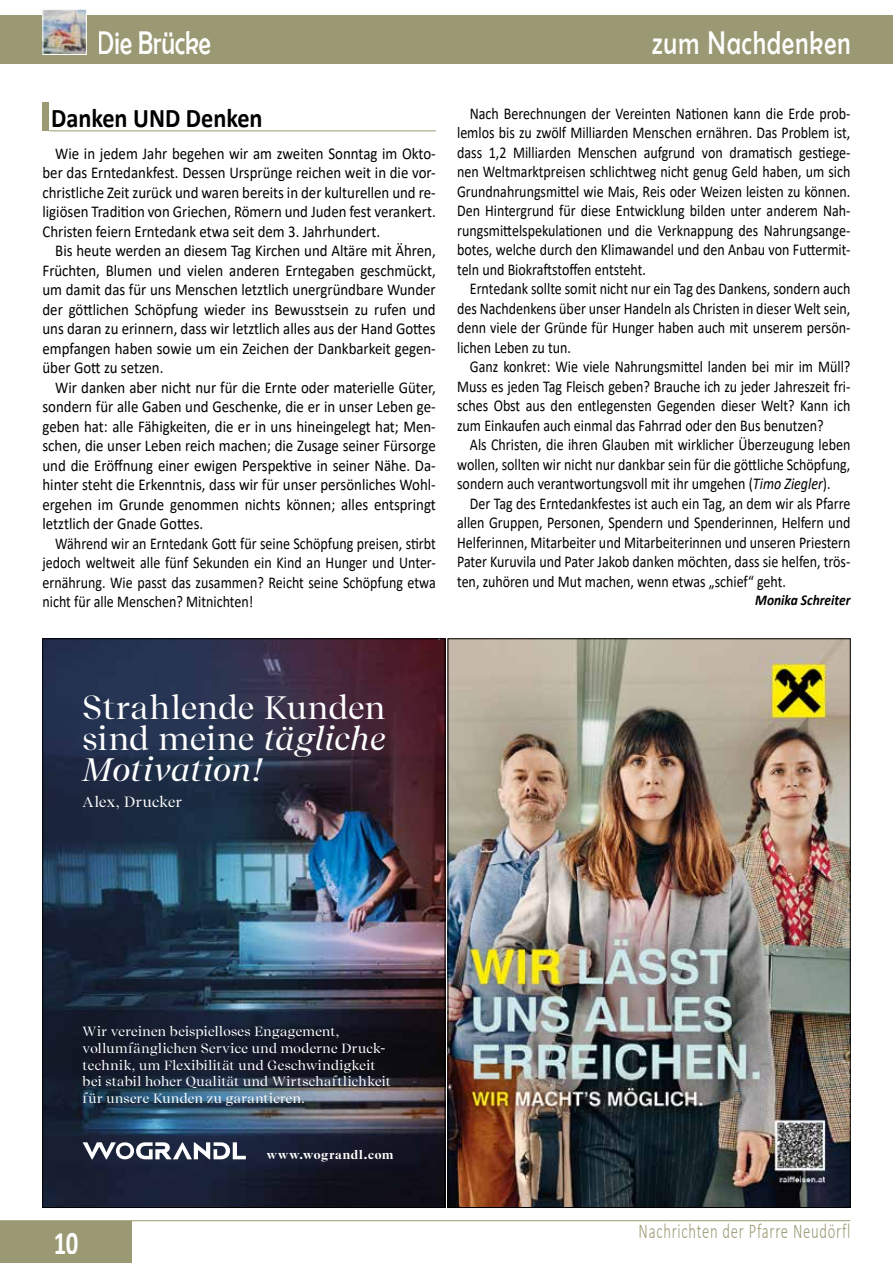
<style>
.page{position:relative;width:893px;height:1263px;background:#fff}
.page>*{position:absolute;margin:0;border:0;box-sizing:border-box;transform-origin:0 0}
.t1{font:33px "Berlin Sans FB";letter-spacing:.05em;color:#fffdf0;scale:.75 1}
.t2{font:33px "Berlin Sans FB";color:#fffdf0;scale:.75 1}
.t3{font:700 33px "Calibri";color:#fffdf0;scale:.75 1}
.t4{font:32.25px/31px "Recife Display";letter-spacing:.01em;color:#fff;text-align:justify}
.t5{font:700 27px "Calibri";color:#000;scale:.9 1}
.t6{font:300 21px "Calibri";letter-spacing:.05em;color:#9a9974;scale:.7 1}
.t7{font:16.5px/19.5px "Calibri";color:#000;text-align:justify;scale:.85 1}
.t8{font:16.5px/19.5px "Calibri";color:#000;text-align:justify;scale:.9 1}
.t9{font:italic 700 15px "Calibri";color:#000;scale:.9 1}
.t10{font:14.7px "Recife Display";letter-spacing:.02em;color:#fff}
.t11{font:13.2px/16.8px "Recife Display";letter-spacing:.02em;color:#fff}
.t12{font:700 11.7px "Recife Display";letter-spacing:.065em;color:#fff}
.s1{font-style:italic}
</style>
<div class="page">
<div style="left:0;top:15px;width:893px;height:49px;background:#9a9974"></div>
<div style="left:43px;top:10px;width:43px;height:44px;background:#fff;opacity:.75"></div>
<div style="left:43px;top:9px;width:44px;height:46px;border:1px solid #fff"></div>
<hr style="left:0;top:1220px;width:850px;height:1px;background:#9a9974">
<div style="left:0;top:1221px;width:132px;height:42px;background:#9a9974"></div>
<img style="left:450px;top:641px;width:398px;height:565px">
<img style="left:45px;top:641px;width:398px;height:565px">
<svg style="left:83px;top:1142px;width:163px;height:17px"></svg>
<svg style="left:451px;top:1220px;width:6px;height:2px"></svg>
<div style="left:43px;top:103px;width:6px;height:28px;background:#9a9974"></div>
<hr style="left:49px;top:131px;width:387px;height:1px;background:#9a9974">
<h1 class="t2" style="left:98px;top:25px;width:152px">Die Brücke</h1>
<h1 class="t1" style="left:652px;top:25px;width:266px">zum Nachdenken</h1>
<h3 class="t5" style="left:51px;top:98px;width:237px">Danken UND Denken</h3>
<p class="t8" style="left:43px;top:143px;width:439px;text-indent:13px">Wie in jedem Jahr begehen wir am zweiten Sonntag im Okto&shy;ber das Erntedankfest. Dessen Ursprünge reichen weit in die vor&shy;christliche Zeit zurück und waren bereits in der kulturellen und re&shy;ligiösen Tradition von Griechen, Römern und Juden fest verankert.<br>Christen feiern Erntedank etwa seit dem 3. Jahrhundert.</p>
<p class="t8" style="left:43px;top:241px;width:439px;text-indent:13px">Bis heute werden an diesem Tag Kirchen und Altäre mit Ähren, Früchten, Blumen und vielen anderen Erntegaben geschmückt, um damit das für uns Menschen letztlich unergründbare Wunder der göttlichen Schöpfung wieder ins Bewusstsein zu rufen und uns daran zu erinnern, dass wir letztlich alles aus der Hand Gottes empfangen haben sowie um ein Zeichen der Dankbarkeit gegen&shy;über Gott zu setzen.</p>
<p class="t8" style="left:43px;top:377px;width:439px;text-indent:13px">Wir danken aber nicht nur für die Ernte oder materielle Güter, sondern für alle Gaben und Geschenke, die er in unser Leben ge&shy;geben hat: alle Fähigkeiten, die er in uns hineingelegt hat; Men&shy;schen, die unser Leben reich machen; die Zusage seiner Fürsorge und die Eröffnung einer ewigen Perspektive in seiner Nähe. Da&shy;hinter steht die Erkenntnis, dass wir für unser persönliches Wohl&shy;ergehen im Grunde genommen nichts können; alles entspringt letztlich der Gnade Gottes.</p>
<p class="t7" style="left:43px;top:533px;width:464px;text-indent:13px">Während wir an Erntedank Gott für seine Schöpfung preisen, stirbt jedoch weltweit alle fünf Sekunden ein Kind an Hunger und Unter&shy;ernährung. Wie passt das zusammen? Reicht seine Schöpfung etwa nicht für alle Menschen? Mitnichten!</p>
<p class="t7" style="left:457px;top:103px;width:464px;text-indent:13px">Nach Berechnungen der Vereinten Nationen kann die Erde prob&shy;lemlos bis zu zwölf Milliarden Menschen ernähren. Das Problem ist, dass 1,2 Milliarden Menschen aufgrund von dramatisch gestiege&shy;nen Weltmarktpreisen schlichtweg nicht genug Geld haben, um sich Grundnahrungsmittel wie Mais, Reis oder Weizen leisten zu können.<br>Den Hintergrund für diese Entwicklung bilden unter anderem Nah&shy;rungsmittelspekulationen und die Verknappung des Nahrungsange&shy;botes, welche durch den Klimawandel und den Anbau von Futtermit&shy;teln und Biokraftstoffen entsteht.</p>
<p class="t7" style="left:457px;top:279px;width:464px;text-indent:13px">Erntedank sollte somit nicht nur ein Tag des Dankens, sondern auch des Nachdenkens über unser Handeln als Christen in dieser Welt sein, denn viele der Gründe für Hunger haben auch mit unserem persön&shy;lichen Leben zu tun.</p>
<p class="t7" style="left:457px;top:357px;width:464px;text-indent:13px">Ganz konkret: Wie viele Nahrungsmittel landen bei mir im Müll?<br>Muss es jeden Tag Fleisch geben? Brauche ich zu jeder Jahreszeit fri&shy;sches Obst aus den entlegensten Gegenden dieser Welt? Kann ich zum Einkaufen auch einmal das Fahrrad oder den Bus benutzen?</p>
<p class="t7" style="left:457px;top:435px;width:464px;text-indent:13px">Als Christen, die ihren Glauben mit wirklicher Überzeugung leben wollen, sollten wir nicht nur dankbar sein für die göttliche Schöpfung, sondern auch verantwortungsvoll mit ihr umgehen (<span class="s1">Timo Ziegler</span>).</p>
<p class="t7" style="left:457px;top:493px;width:464px;text-indent:13px">Der Tag des Erntedankfestes ist auch ein Tag, an dem wir als Pfarre allen Gruppen, Personen, Spendern und Spenderinnen, Helfern und Helferinnen, Mitarbeiter und Mitarbeiterinnen und unseren Priestern Pater Kuruvila und Pater Jakob danken möchten, dass sie helfen, trös&shy;ten, zuhören und Mut machen, wenn etwas „schief“ geht.</p>
<p class="t9" style="left:755px;top:589px;width:107px">Monika Schreiter</p>
<h2 class="t4" style="left:83px;top:691px;width:305px">Strahlende Kunden sind meine <span class="s1">tägliche Motivation!</span></h2>
<p class="t10" style="left:83px;top:792px;width:101px">Alex, Drucker</p>
<p class="t11" style="left:83px;top:1023px;width:310px">Wir vereinen beispielloses Engagement, vollumfänglichen Service und moderne Druck&shy;technik, um Flexibilität und Geschwindigkeit bei stabil hoher Qualität und Wirtschaftlichkeit für unsere Kunden zu garantieren.</p>
<h1 class="t3" style="left:53px;top:1219px;width:35px">10</h1>
<p class="t12" style="left:267px;top:1146px;width:128px">www.wograndl.com</p>
<p class="t6" style="left:639px;top:1218px;width:304px">Nachrichten der Pfarre Neudörfl</p>
</div>
